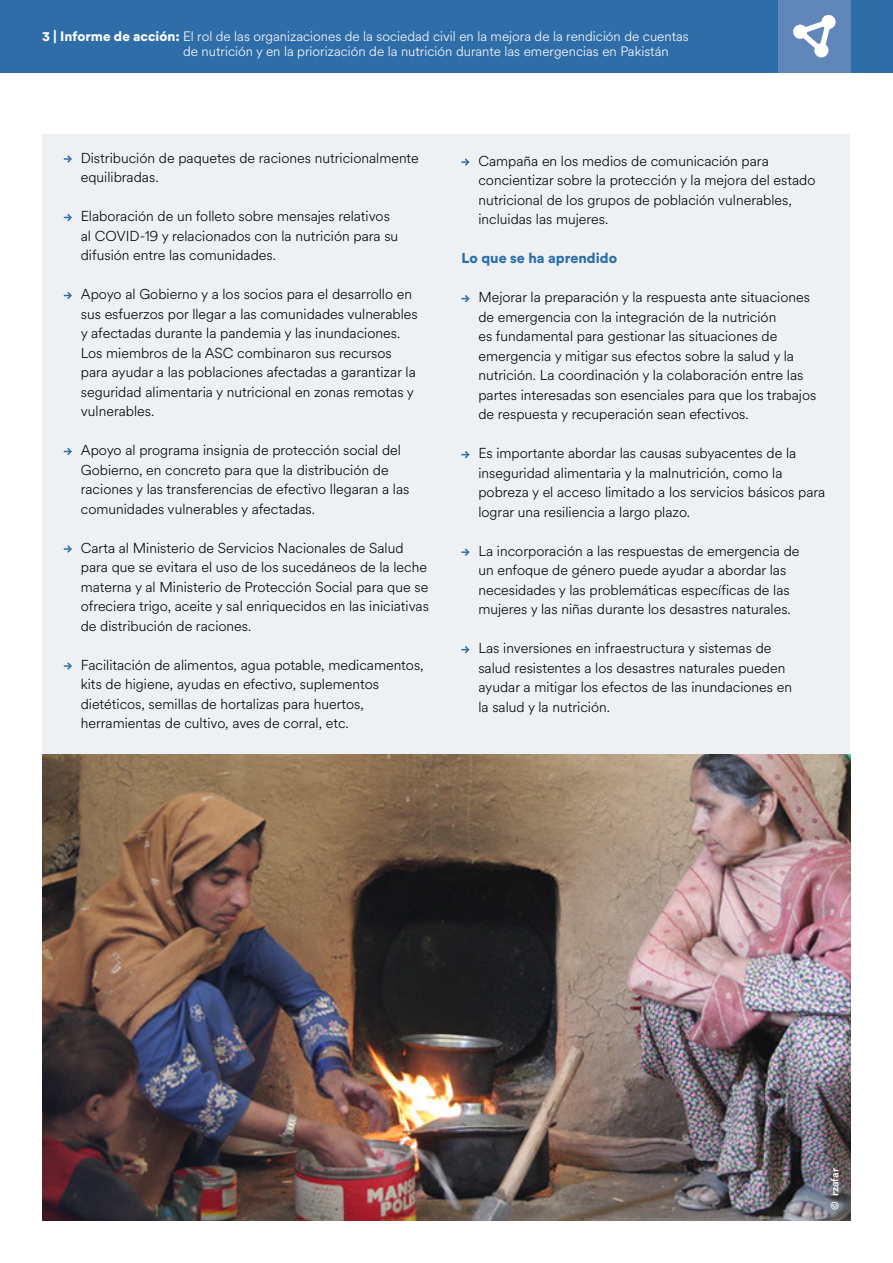
<style>
.page{position:relative;width:893px;height:1263px;background:#fff}
.page>*{position:absolute;margin:0;border:0;box-sizing:border-box;transform-origin:0 0}
.Bullets{font:300 14.25px/19.5px "Circular Spotify Text";color:#000}
.Bullets-2{font:900 14.25px "Circular Std";color:#2f6da9}
.t1{font:300 13.5px/15px "Circular Spotify Text";color:#fff}
.Photo_credit{font:500 10.5px "Circular Std";color:#fff}
.s1{font-family:"Circular Std";font-weight:900}
</style>
<div class="page">
<div style="left:0;top:0;width:893px;height:72px;background:#2f6da9"></div>
<div style="left:778px;top:0;width:72px;height:72px;background:#6186ba"></div>
<svg style="left:793px;top:15px;width:43px;height:42px"></svg>
<div style="left:43px;top:134px;width:807px;height:620px;background:#eef1f3"></div>
<svg style="left:64px;top:155px;width:8px;height:8px"></svg>
<svg style="left:64px;top:213px;width:8px;height:9px"></svg>
<svg style="left:64px;top:291px;width:8px;height:9px"></svg>
<svg style="left:64px;top:447px;width:8px;height:9px"></svg>
<svg style="left:64px;top:545px;width:8px;height:8px"></svg>
<svg style="left:64px;top:662px;width:8px;height:8px"></svg>
<svg style="left:461px;top:158px;width:9px;height:8px"></svg>
<svg style="left:461px;top:295px;width:9px;height:8px"></svg>
<svg style="left:461px;top:451px;width:9px;height:8px"></svg>
<svg style="left:461px;top:548px;width:9px;height:8px"></svg>
<svg style="left:461px;top:646px;width:9px;height:8px"></svg>
<img style="left:43px;top:754px;width:807px;height:466px">
<p class="t1" style="left:183px;top:29px;width:507px;text-indent:-141px"><span class="s1">3 | Informe de acción:</span> El rol de las organizaciones de la sociedad civil en la mejora de la rendición de cuentas de nutrición y en la priorización de la nutrición durante las emergencias en Pakistán</p>
<p class="Bullets" style="left:81px;top:148px;width:340px">Distribución de paquetes de raciones nutricionalmente equilibradas.</p>
<p class="Bullets" style="left:81px;top:207px;width:319px">Elaboración de un folleto sobre mensajes relativos al COVID-19 y relacionados con la nutrición para su difusión entre las comunidades.</p>
<p class="Bullets" style="left:81px;top:285px;width:338px">Apoyo al Gobierno y a los socios para el desarrollo en sus esfuerzos por llegar a las comunidades vulnerables y afectadas durante la pandemia y las inundaciones.<br>Los miembros de la ASC combinaron sus recursos para ayudar a las poblaciones afectadas a garantizar la seguridad alimentaria y nutricional en zonas remotas y vulnerables.</p>
<p class="Bullets" style="left:81px;top:441px;width:330px">Apoyo al programa insignia de protección social del Gobierno, en concreto para que la distribución de raciones y las transferencias de efectivo llegaran a las comunidades vulnerables y afectadas.</p>
<p class="Bullets" style="left:81px;top:538px;width:350px">Carta al Ministerio de Servicios Nacionales de Salud para que se evitara el uso de los sucedáneos de la leche materna y al Ministerio de Protección Social para que se ofreciera trigo, aceite y sal enriquecidos en las iniciativas de distribución de raciones.</p>
<p class="Bullets" style="left:81px;top:655px;width:344px">Facilitación de alimentos, agua potable, medicamentos, kits de higiene, ayudas en efectivo, suplementos dietéticos, semillas de hortalizas para huertos, herramientas de cultivo, aves de corral, etc.</p>
<p class="Bullets" style="left:478px;top:151px;width:339px">Campaña en los medios de comunicación para concientizar sobre la protección y la mejora del estado nutricional de los grupos de población vulnerables, incluidas las mujeres.</p>
<p class="Bullets-2" style="left:461px;top:249px;width:157px">Lo que se ha aprendido</p>
<p class="Bullets" style="left:478px;top:288px;width:339px">Mejorar la preparación y la respuesta ante situaciones de emergencia con la integración de la nutrición<br>es fundamental para gestionar las situaciones de emergencia y mitigar sus efectos sobre la salud y la nutrición. La coordinación y la colaboración entre las partes interesadas son esenciales para que los trabajos de respuesta y recuperación sean efectivos.</p>
<p class="Bullets" style="left:478px;top:444px;width:348px">Es importante abordar las causas subyacentes de la inseguridad alimentaria y la malnutrición, como la pobreza y el acceso limitado a los servicios básicos para lograr una resiliencia a largo plazo.</p>
<p class="Bullets" style="left:478px;top:541px;width:323px">La incorporación a las respuestas de emergencia de un enfoque de género puede ayudar a abordar las necesidades y las problemáticas específicas de las mujeres y las niñas durante los desastres naturales.</p>
<p class="Bullets" style="left:478px;top:639px;width:315px">Las inversiones en infraestructura y sistemas de salud resistentes a los desastres naturales pueden ayudar a mitigar los efectos de las inundaciones en la salud y la nutrición.</p>
<p class="Photo_credit" style="left:828px;top:1210px;width:43px;rotate:-90deg">© rzafar</p>
</div>
